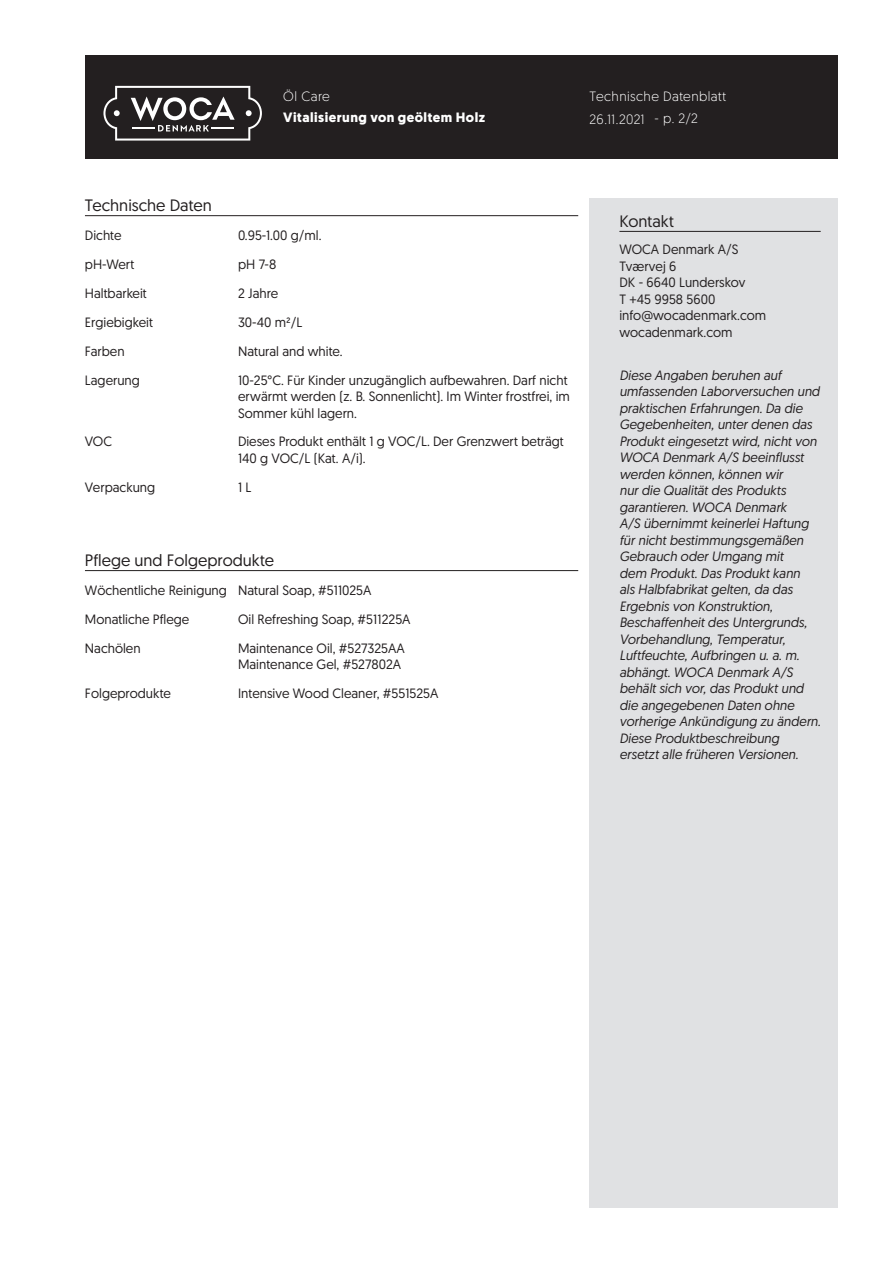
<style>
.page{position:relative;width:893px;height:1263px;background:#fff}
.page>*{position:absolute;margin:0;border:0;box-sizing:border-box;transform-origin:0 0}
.skyBodyHdn{font:16.5px "Geomanist";color:#231f20}
.skyContactHdnBodytex{font:16.5px "Geomanist";color:#231f20}
.skyDisclaimerTxtBody{font:italic 13.5px/16.5px "Geomanist";color:#231f20}
.skyBodyTxt{font:13.5px/16.5px "Geomanist";color:#231f20}
.skyBodyCap{font:13.5px "Geomanist";color:#231f20}
.skyWhiteHdnBodytext{font:300 13.5px "Geomanist";letter-spacing:.03em;color:#fff}
.skyWhiteBoldHdnBodyt{font:700 13.5px "Geomanist";letter-spacing:.04em;color:#fff}
</style>
<div class="page">
<div style="left:85px;top:55px;width:753px;height:104px;background:#231f20"></div>
<div style="left:590px;top:198px;width:248px;height:1010px;background:#e0e1e3"></div>
<hr style="left:619px;top:231px;width:202px;height:1px;background:#231f20">
<hr style="left:85px;top:215px;width:493px;height:1px;background:#231f20">
<hr style="left:85px;top:570px;width:493px;height:1px;background:#231f20">
<svg style="left:103px;top:86px;width:159px;height:55px"></svg>
<p class="skyWhiteHdnBodytext" style="left:283px;top:87px;width:48px">Öl Care</p>
<p class="skyWhiteBoldHdnBodyt" style="left:283px;top:108px;width:204px">Vitalisierung von geöltem Holz</p>
<p class="skyWhiteHdnBodytext" style="left:590px;top:87px;width:138px">Technische Datenblatt</p>
<p class="skyWhiteHdnBodytext" style="left:590px;top:110px;width:56px">26.11.2021</p>
<p class="skyWhiteHdnBodytext" style="left:655px;top:110px;width:45px">- p. 2/2</p>
<p class="skyBodyHdn" style="left:85px;top:195px;width:128px">Technische Daten</p>
<p class="skyBodyCap" style="left:85px;top:227px;width:38px">Dichte</p>
<p class="skyBodyTxt" style="left:238px;top:227px;width:85px">0.95-1.00 g/ml.</p>
<p class="skyBodyCap" style="left:85px;top:255px;width:51px">pH-Wert</p>
<p class="skyBodyTxt" style="left:238px;top:256px;width:40px">pH 7-8</p>
<p class="skyBodyCap" style="left:85px;top:284px;width:63px">Haltbarkeit</p>
<p class="skyBodyTxt" style="left:238px;top:284px;width:42px">2 Jahre</p>
<p class="skyBodyCap" style="left:85px;top:313px;width:69px">Ergiebigkeit</p>
<p class="skyBodyTxt" style="left:238px;top:313px;width:66px">30-40 m²/L</p>
<p class="skyBodyCap" style="left:85px;top:342px;width:41px">Farben</p>
<p class="skyBodyTxt" style="left:238px;top:342px;width:106px">Natural and white.</p>
<p class="skyBodyCap" style="left:85px;top:371px;width:56px">Lagerung</p>
<p class="skyBodyTxt" style="left:238px;top:371px;width:333px">10-25°C. Für Kinder unzugänglich aufbewahren. Darf nicht erwärmt werden (z. B. Sonnenlicht). Im Winter frostfrei, im<br>Sommer kühl lagern.</p>
<p class="skyBodyCap" style="left:85px;top:433px;width:29px">VOC</p>
<p class="skyBodyTxt" style="left:238px;top:433px;width:327px">Dieses Produkt enthält 1 g VOC/L. Der Grenzwert beträgt<br>140 g VOC/L (Kat. A/i).</p>
<p class="skyBodyCap" style="left:85px;top:478px;width:72px">Verpackung</p>
<p class="skyBodyTxt" style="left:238px;top:478px;width:15px">1 L</p>
<p class="skyBodyHdn" style="left:85px;top:550px;width:191px">Pflege und Folgeprodukte</p>
<p class="skyBodyCap" style="left:85px;top:581px;width:143px">Wöchentliche Reinigung</p>
<p class="skyBodyTxt" style="left:238px;top:582px;width:135px">Natural Soap, #511025A</p>
<p class="skyBodyCap" style="left:85px;top:610px;width:106px">Monatliche Pflege</p>
<p class="skyBodyTxt" style="left:238px;top:610px;width:174px">Oil Refreshing Soap, #511225A</p>
<p class="skyBodyCap" style="left:85px;top:639px;width:57px">Nachölen</p>
<p class="skyBodyTxt" style="left:238px;top:639px;width:168px">Maintenance Oil, #527325AA</p>
<p class="skyBodyTxt" style="left:238px;top:656px;width:165px">Maintenance Gel, #527802A</p>
<p class="skyBodyCap" style="left:85px;top:685px;width:88px">Folgeprodukte</p>
<p class="skyBodyTxt" style="left:238px;top:685px;width:202px">Intensive Wood Cleaner, #551525A</p>
<p class="skyContactHdnBodytex" style="left:619px;top:210px;width:56px">Kontakt</p>
<p class="skyBodyTxt" style="left:619px;top:241px;width:121px">WOCA Denmark A/S</p>
<p class="skyBodyTxt" style="left:619px;top:257px;width:59px">Tværvej 6</p>
<p class="skyBodyTxt" style="left:619px;top:274px;width:127px">DK - 6640 Lunderskov</p>
<p class="skyBodyTxt" style="left:619px;top:290px;width:97px">T +45 9958 5600</p>
<p class="skyBodyTxt" style="left:619px;top:307px;width:148px">info@wocadenmark.com</p>
<p class="skyBodyTxt" style="left:619px;top:323px;width:115px">wocadenmark.com</p>
<p class="skyDisclaimerTxtBody" style="left:619px;top:366px;width:203px">Diese Angaben beruhen auf umfassenden Laborversuchen und praktischen Erfahrungen. Da die<br>Gegebenheiten, unter denen das<br>Produkt eingesetzt wird, nicht von<br>WOCA Denmark A/S beeinflusst werden können, können wir<br>nur die Qualität des Produkts garantieren. WOCA Denmark<br>A/S übernimmt keinerlei Haftung für nicht bestimmungsgemäßen<br>Gebrauch oder Umgang mit<br>dem Produkt. Das Produkt kann<br>als Halbfabrikat gelten, da das<br>Ergebnis von Konstruktion,<br>Beschaffenheit des Untergrunds,<br>Vorbehandlung, Temperatur,<br>Luftfeuchte, Aufbringen u. a. m. abhängt. WOCA Denmark A/S behält sich vor, das Produkt und die angegebenen Daten ohne vorherige Ankündigung zu ändern.<br>Diese Produktbeschreibung ersetzt alle früheren Versionen.</p>
</div>
